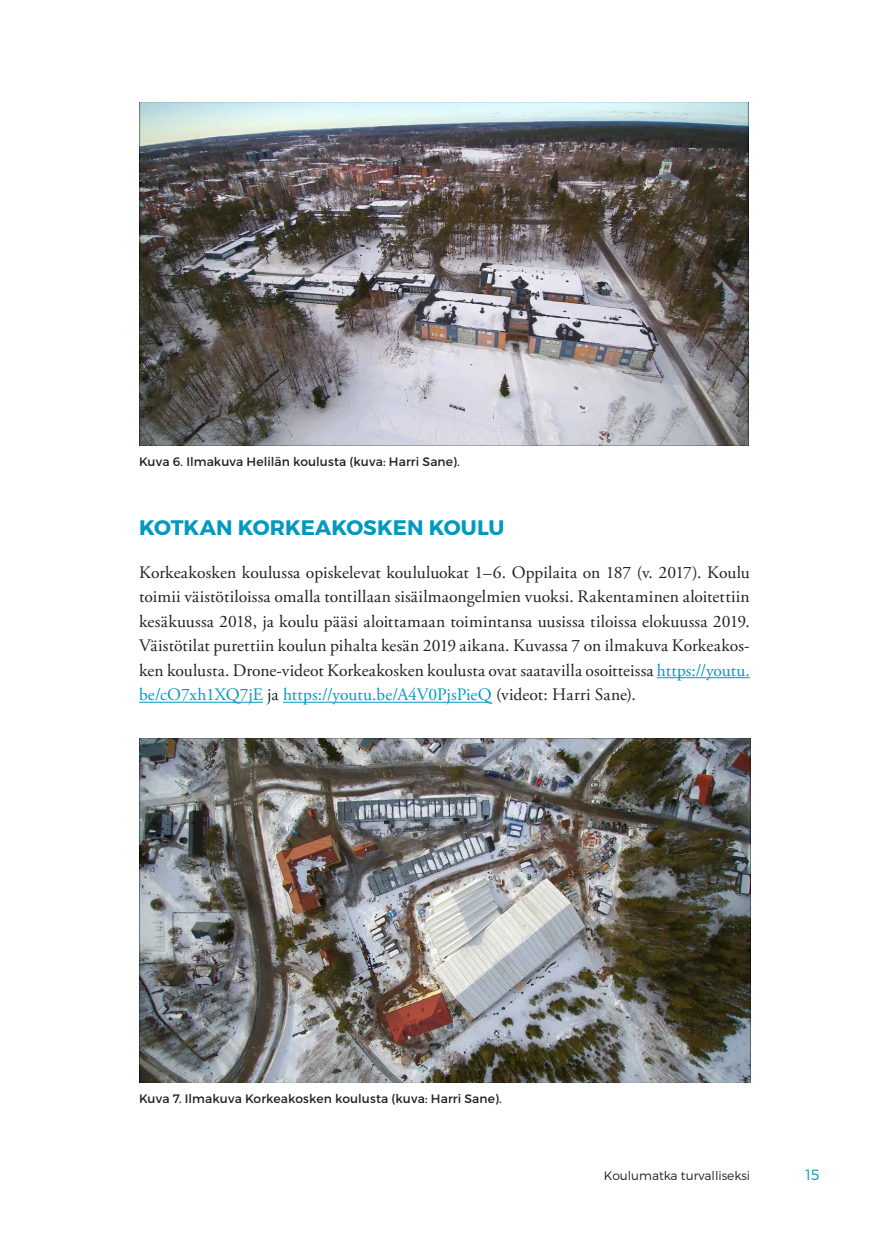
<style>
.page{position:relative;width:874px;height:1241px;background:#fff}
.page>*{position:absolute;margin:0;border:0;box-sizing:border-box;transform-origin:0 0}
.t1{font:700 21px "Montserrat";color:#0099bf}
.t2{font:17.5px/24.5px "Adobe Garamond Pro";color:#231f20;text-align:justify}
.t3{font:300 14.7px "Montserrat";color:#0099bf}
.t4{font:12.25px "Montserrat";letter-spacing:.01em;color:#231f20}
.t5{font:300 12.25px "Montserrat";color:#231f20}
.s1{color:#0099bf}
</style>
<div class="page">
<img style="left:139px;top:102px;width:609px;height:343px">
<hr style="left:656px;top:677px;width:93px;height:1px;background:#0099bf">
<hr style="left:139px;top:701px;width:124px;height:1px;background:#0099bf">
<hr style="left:283px;top:701px;width:208px;height:1px;background:#0099bf">
<img style="left:139px;top:738px;width:610px;height:343px">
<p class="t4" style="left:139px;top:454px;width:322px">Kuva 6. Ilmakuva Helilän koulusta (kuva: Harri Sane).</p>
<p class="t1" style="left:139px;top:514px;width:366px">KOTKAN KORKEAKOSKEN KOULU</p>
<p class="t2" style="left:139px;top:560px;width:612px">Korkeakosken koulussa opiskelevat koululuokat 1–6. Oppilaita on 187 (v. 2017). Koulu toimii väistötiloissa omalla tontillaan sisäilmaongelmien vuoksi. Rakentaminen aloitettiin kesäkuussa 2018, ja koulu pääsi aloittamaan toimintansa uusissa tiloissa elokuussa 2019.<br>Väistötilat purettiin koulun pihalta kesän 2019 aikana. Kuvassa 7 on ilmakuva Korkeakos&shy;ken koulusta. Drone-videot Korkeakosken koulusta ovat saatavilla osoitteissa <span class="s1">https://youtu. be/cO7xh1XQ7jE</span> ja <span class="s1">https://youtu.be/A4V0PjsPieQ</span> (videot: Harri Sane).</p>
<p class="t4" style="left:139px;top:1090px;width:364px">Kuva 7. Ilmakuva Korkeakosken koulusta (kuva: Harri Sane).</p>
<p class="t5" style="left:603px;top:1167px;width:148px">Koulumatka turvalliseksi</p>
<p class="t3" style="left:805px;top:1165px;width:15px">15</p>
</div>
